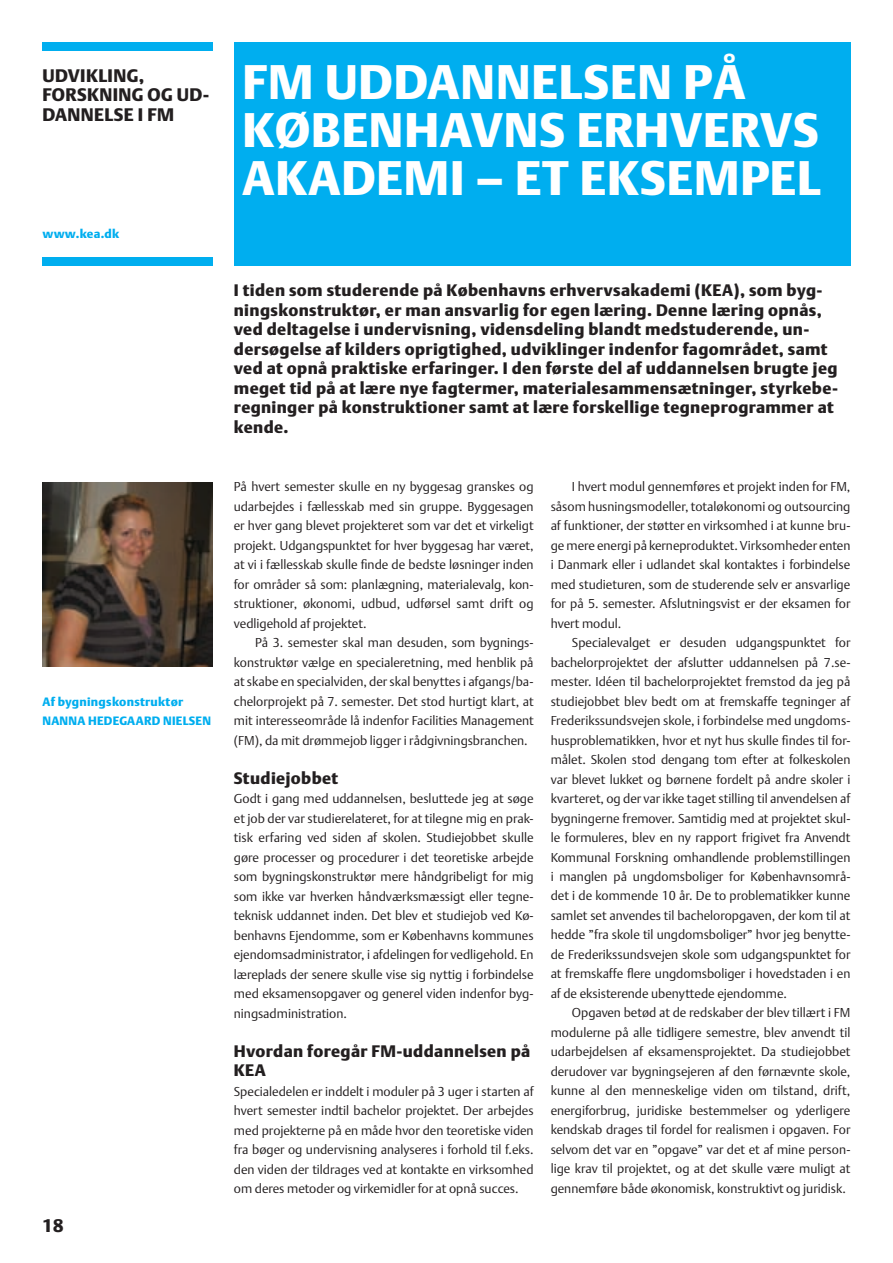
<style>
.page{position:relative;width:893px;height:1263px;background:#fff}
.page>*{position:absolute;margin:0;border:0;box-sizing:border-box;transform-origin:0 0}
.t1{font:48px/48px "DTL Argo T Black";letter-spacing:.02em;color:#fff}
.t2{font:18px/19.5px "DTL Argo T Black";letter-spacing:.02em;color:#231f20}
.t3{font:16.5px/19.5px "DTL Argo T Black";letter-spacing:.02em;color:#231f20}
.t4{font:12.75px/19.5px "DTL Argo T Light";color:#231f20;text-align:justify}
.t5{font:12px/19.5px "DTL Argo T Black";letter-spacing:.02em;color:#00aeef}
</style>
<div class="page">
<div style="left:234px;top:43px;width:616px;height:223px;background:#00aeef"></div>
<div style="left:43px;top:257px;width:170px;height:9px;background:#00aeef"></div>
<div style="left:43px;top:43px;width:170px;height:8px;background:#00aeef"></div>
<img style="left:43px;top:482px;width:170px;height:185px">
<h2 class="t2" style="left:43px;top:65px;width:168px">Udvikling, forskning og ud&shy;dannelse i FM</h2>
<p class="t5" style="left:43px;top:223px;width:78px">www.kea.dk</p>
<p class="t5" style="left:43px;top:691px;width:170px">Af bygningskonstruktør<br>Nanna Hedegaard Nielsen</p>
<h2 class="t2" style="left:43px;top:1216px;width:23px">18</h2>
<h1 class="t1" style="left:242px;top:58px;width:580px">FM uddannelsen på<br>Københavns Erhvervs<br>Akademi – et eksempel</h1>
<p class="t3" style="left:234px;top:280px;width:606px;text-indent:500px">), som byg&shy;ningskonstruktør, er man ansvarlig for egen læring. Denne læring opnås, ved deltagelse i undervisning, vidensdeling blandt medstuderende, un&shy;dersøgelse af kilders oprigtighed, udviklinger indenfor fagområdet, samt ved at opnå praktiske erfaringer. I den første del af uddannelsen brugte jeg meget tid på at lære nye fagtermer, materialesammensætninger, styrkebe&shy;regninger på konstruktioner samt at lære forskellige tegneprogrammer at kende.</p>
<p class="t3" style="left:234px;top:280px;width:479px">I tiden som studerende på Københavns erhvervsakademi (KEA</p>
<p class="t4" style="left:234px;top:477px;width:301px">På hvert semester skulle en ny byggesag granskes og udarbejdes i fællesskab med sin gruppe. Byggesagen er hver gang blevet projekteret som var det et virkeligt projekt. Udgangspunktet for hver byggesag har været, at vi i fællesskab skulle finde de bedste løsninger inden for områder så som: planlægning, materialevalg, kon&shy;struktioner, økonomi, udbud, udførsel samt drift og vedligehold af projektet.</p>
<p class="t4" style="left:234px;top:633px;width:301px;text-indent:21px">På 3. semester skal man desuden, som bygnings&shy;konstruktør vælge en specialeretning, med henblik på at skabe en specialviden, der skal benyttes i afgangs/ba&shy;chelorprojekt på 7. semester. Det stod hurtigt klart, at mit interesseområde lå indenfor Facilities Management (FM), da mit drømmejob ligger i rådgivningsbranchen.</p>
<p class="t3" style="left:234px;top:768px;width:106px">Studiejobbet</p>
<p class="t4" style="left:234px;top:789px;width:301px">Godt i gang med uddannelsen, besluttede jeg at søge et job der var studierelateret, for at tilegne mig en prak&shy;tisk erfaring ved siden af skolen. Studiejobbet skulle gøre processer og procedurer i det teoretiske arbejde som bygningskonstruktør mere håndgribeligt for mig som ikke var hverken håndværksmæssigt eller tegne&shy;teknisk uddannet inden. Det blev et studiejob ved Kø&shy;benhavns Ejendomme, som er Københavns kommunes ejendomsadministrator, i afdelingen for vedligehold. En læreplads der senere skulle vise sig nyttig i forbindelse med eksamensopgaver og generel viden indenfor byg&shy;ningsadministration.</p>
<p class="t3" style="left:234px;top:1041px;width:298px">Hvordan foregår FM-uddannelsen på<br>KEA</p>
<p class="t4" style="left:234px;top:1081px;width:301px">Specialedelen er inddelt i moduler på 3 uger i starten af hvert semester indtil bachelor projektet. Der arbejdes med projekterne på en måde hvor den teoretiske viden fra bøger og undervisning analyseres i forhold til f.eks. den viden der tildrages ved at kontakte en virksomhed om deres metoder og virkemidler for at opnå succes.</p>
<p class="t4" style="left:551px;top:477px;width:301px;text-indent:21px">I hvert modul gennemføres et projekt inden for FM, såsom husningsmodeller, totaløkonomi og outsourcing af funktioner, der støtter en virksomhed i at kunne bru&shy;ge mere energi på kerneproduktet. Virksomheder enten i Danmark eller i udlandet skal kontaktes i forbindelse med studieturen, som de studerende selv er ansvarlige for på 5. semester. Afslutningsvist er der eksamen for hvert modul.</p>
<p class="t4" style="left:551px;top:633px;width:301px;text-indent:21px">Specialevalget er desuden udgangspunktet for bachelorprojektet der afslutter uddannelsen på 7.se&shy;mester. Idéen til bachelorprojektet fremstod da jeg på studiejobbet blev bedt om at fremskaffe tegninger af Frederikssundsvejen skole, i forbindelse med ungdoms&shy;husproblematikken, hvor et nyt hus skulle findes til for&shy;målet. Skolen stod dengang tom efter at folkeskolen var blevet lukket og børnene fordelt på andre skoler i kvarteret, og der var ikke taget stilling til anvendelsen af bygningerne fremover. Samtidig med at projektet skul&shy;le formuleres, blev en ny rapport frigivet fra Anvendt Kommunal Forskning omhandlende problemstillingen i manglen på ungdomsboliger for Københavnsområ&shy;det i de kommende 10 år. De to problematikker kunne samlet set anvendes til bacheloropgaven, der kom til at hedde ”fra skole til ungdomsboliger” hvor jeg benytte&shy;de Frederikssundsvejen skole som udgangspunktet for at fremskaffe flere ungdomsboliger i hovedstaden i en af de eksisterende ubenyttede ejendomme.</p>
<p class="t4" style="left:551px;top:1003px;width:301px;text-indent:21px">Opgaven betød at de redskaber der blev tillært i FM modulerne på alle tidligere semestre, blev anvendt til udarbejdelsen af eksamensprojektet. Da studiejobbet derudover var bygningsejeren af den førnævnte skole, kunne al den menneskelige viden om tilstand, drift, energiforbrug, juridiske bestemmelser og yderligere kendskab drages til fordel for realismen i opgaven. For selvom det var en ”opgave” var det et af mine person&shy;lige krav til projektet, og at det skulle være muligt at gennemføre både økonomisk, konstruktivt og juridisk.</p>
</div>
